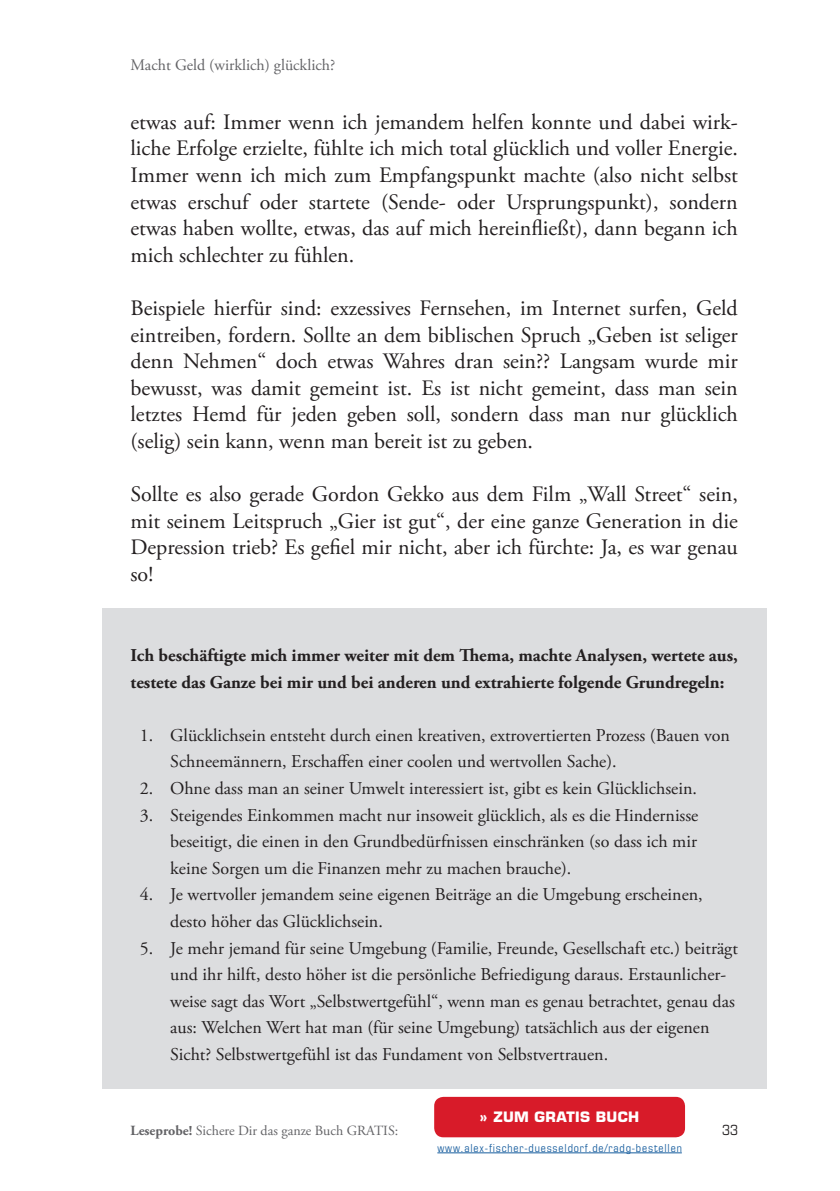
<style>
.page{position:relative;width:840px;height:1191px;background:#fff}
.page>*{position:absolute;margin:0;border:0;box-sizing:border-box;transform-origin:0 0}
.FT{font:22px/26.6px "Adobe Garamond Pro";color:#231f20;text-align:justify}
.t1{font:18px/26.6px "Adobe Garamond Pro";color:#231f20}
.FT-2{font:700 18px/26.6px "Adobe Garamond Pro";color:#231f20}
.t2{font:16px "Adobe Garamond Pro";color:#636366}
.t3{font:14px "Adobe Garamond Pro";color:#636366}
.t4{font:700 14px "Eurostile LT Std";letter-spacing:.025em;color:#fff}
.t5{font:condensed 14px "Eurostile LT Std";color:#231f20}
.t6{font:condensed 11px "Eurostile LT Std";letter-spacing:.075em;color:#175d9e}
.s1{font-weight:700}
</style>
<div class="page">
<hr style="left:437px;top:1152px;width:244px;height:1px;background:#175d9e">
<div style="left:434px;top:1096px;width:250px;height:41px;background:#d81b29;border-radius:9px"></div>
<div style="left:102px;top:607px;width:663px;height:481px;background:#dcdddf"></div>
<p class="t2" style="left:130px;top:55px;width:206px">Macht Geld (wirklich) glücklich?</p>
<p class="FT" style="left:130px;top:109px;width:608px">etwas auf: Immer wenn ich jemandem helfen konnte und dabei wirk&shy;liche Erfolge erzielte, fühlte ich mich total glücklich und voller Energie.<br>Immer wenn ich mich zum Empfangspunkt machte (also nicht selbst etwas erschuf oder startete (Sende- oder Ursprungspunkt), sondern etwas haben wollte, etwas, das auf mich hereinfließt), dann begann ich mich schlechter zu fühlen.</p>
<p class="FT" style="left:130px;top:295px;width:608px">Beispiele hierfür sind: exzessives Fernsehen, im Internet surfen, Geld eintreiben, fordern. Sollte an dem biblischen Spruch „Geben ist seliger denn Nehmen“ doch etwas Wahres dran sein?? Langsam wurde mir bewusst, was damit gemeint ist. Es ist nicht gemeint, dass man sein letztes Hemd für jeden geben soll, sondern dass man nur glücklich (selig) sein kann, wenn man bereit ist zu geben.</p>
<p class="FT" style="left:130px;top:482px;width:608px">Sollte es also gerade Gordon Gekko aus dem Film „Wall Street“ sein, mit seinem Leitspruch „Gier ist gut“, der eine ganze Generation in die Depression trieb? Es gefiel mir nicht, aber ich fürchte: Ja, es war genau so!</p>
<p class="FT-2" style="left:130px;top:642px;width:608px">Ich beschäftigte mich immer weiter mit dem Thema, machte Analysen, wertete aus, testete das Ganze bei mir und bei anderen und extrahierte folgende Grundregeln:</p>
<p class="t1" style="left:170px;top:722px;width:561px;text-indent:-31px">1. Glücklichsein entsteht durch einen kreativen, extrovertierten Prozess (Bauen von<br>Schneemännern, Erschaffen einer coolen und wertvollen Sache).</p>
<p class="t1" style="left:140px;top:775px;width:558px">2. Ohne dass man an seiner Umwelt interessiert ist, gibt es kein Glücklichsein.</p>
<p class="t1" style="left:170px;top:802px;width:529px;text-align:justify;text-indent:-31px">3. Steigendes Einkommen macht nur insoweit glücklich, als es die Hindernisse beseitigt, die einen in den Grundbedürfnissen einschränken (so dass ich mir keine Sorgen um die Finanzen mehr zu machen brauche).</p>
<p class="t1" style="left:170px;top:882px;width:533px;text-indent:-31px">4. Je wertvoller jemandem seine eigenen Beiträge an die Umgebung erscheinen, desto höher das Glücklichsein.</p>
<p class="t1" style="left:170px;top:935px;width:568px;text-indent:-31px">5. Je mehr jemand für seine Umgebung (Familie, Freunde, Gesellschaft etc.) beiträgt und ihr hilft, desto höher ist die persönliche Befriedigung daraus. Erstaunlicher&shy;weise sagt das Wort „Selbstwertgefühl“, wenn man es genau betrachtet, genau das aus: Welchen Wert hat man (für seine Umgebung) tatsächlich aus der eigenen Sicht? Selbstwertgefühl ist das Fundament von Selbstvertrauen.</p>
<p class="t4" style="left:479px;top:1107px;width:161px">» ZUM GRATIS BUCH</p>
<p class="t3" style="left:130px;top:1121px;width:269px"><span class="s1">Leseprobe!</span> Sichere Dir das ganze Buch GRATIS:</p>
<p class="t5" style="left:721px;top:1121px;width:17px">33</p>
<p class="t6" style="left:437px;top:1141px;width:246px">www.alex-fischer-duesseldorf.de/radg-bestellen</p>
</div>
